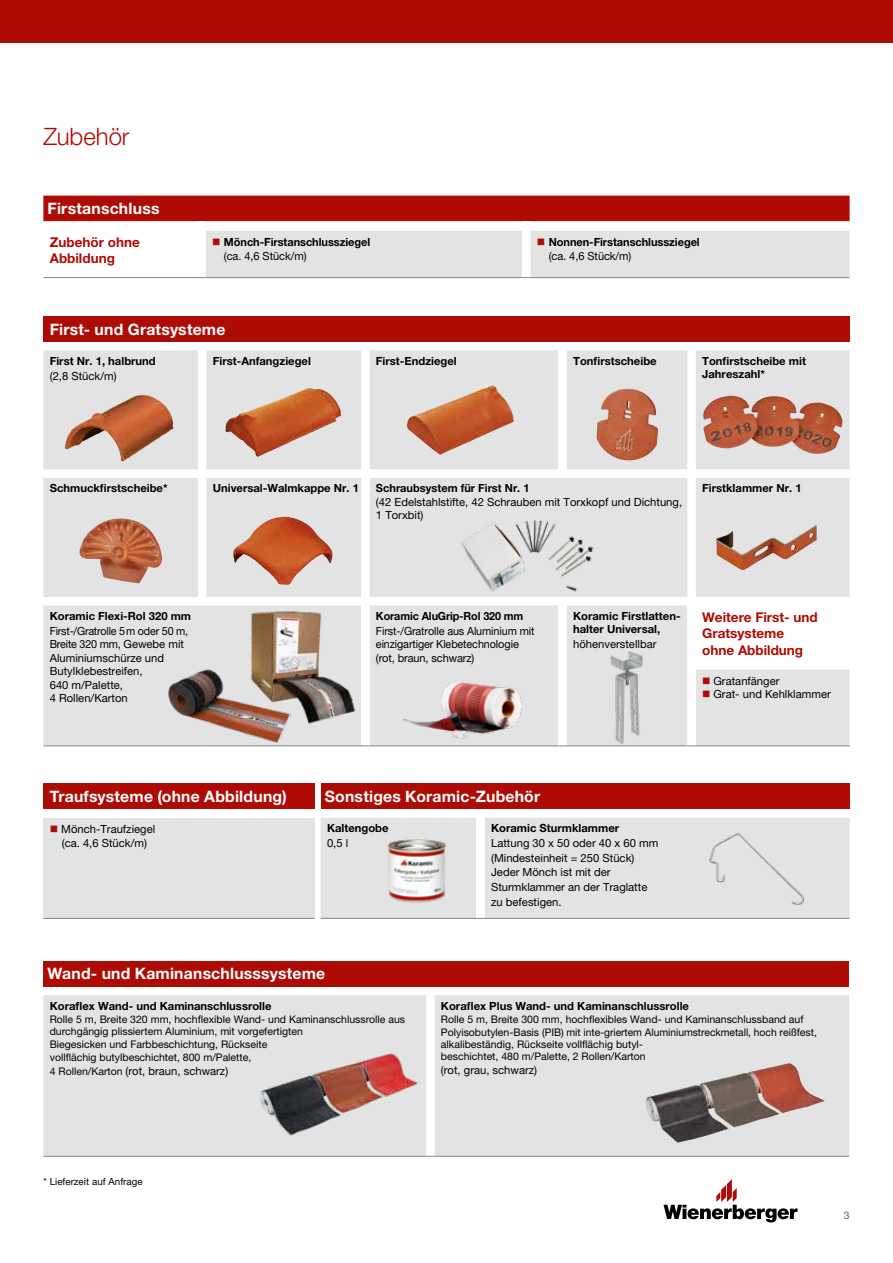
<style>
.page{position:relative;width:893px;height:1263px;background:#fff}
.page>*{position:absolute;margin:0;border:0;box-sizing:border-box;transform-origin:0 0}
.t1{font:300 24px "Helvetica Neue LT Pro";letter-spacing:-.005em;color:#ae0b05}
.t2{font:700 15.75px "Helvetica Neue LT Pro";letter-spacing:.015em;color:#fff}
.t3{font:700 13.5px/16.5px "Helvetica Neue LT Pro";color:#ae0b05}
.t4{font:700 11.25px/13.5px "Helvetica Neue LT Pro";color:#000}
.t5{font:11.25px/14.7px "Helvetica Neue LT Pro";color:#000}
.t6{font:11.25px/13.5px "Helvetica Neue LT Pro";color:#000;scale:.96 1}
.t7{font:700 11.25px "Helvetica Neue LT Pro";color:#000;scale:.96 1}
.t8{font:10.5px/12px "Helvetica Neue LT Pro";color:#000}
.t9{font:10.5px "Helvetica Neue LT Pro";color:#636362}
.t10{font:9.75px "Helvetica Neue LT Pro";color:#000}
.s1{color:#ae0b05}
.s2{font-weight:400}
.s3{font-size:10.5px}
</style>
<div class="page">
<div style="left:0;top:0;width:893px;height:43px;background:#ae0b05"></div>
<svg style="left:663px;top:1179px;width:135px;height:43px"></svg>
<div style="left:321px;top:784px;width:529px;height:25px;background:#ae0b05"></div>
<div style="left:321px;top:818px;width:529px;height:100px;background:#e3e3e3"></div>
<div style="left:476px;top:818px;width:9px;height:100px;background:#fff"></div>
<hr style="left:321px;top:918px;width:155px;height:1px;background:#878786">
<hr style="left:485px;top:918px;width:365px;height:1px;background:#878786">
<img style="left:387px;top:838px;width:59px;height:66px">
<img style="left:705px;top:831px;width:101px;height:76px">
<div style="left:43px;top:316px;width:807px;height:26px;background:#ae0b05"></div>
<svg style="left:43px;top:350px;width:515px;height:395px;background:#e2dbd8"></svg>
<svg style="left:558px;top:350px;width:292px;height:395px;fill:#e3e3e3"></svg>
<svg style="left:361px;top:605px;width:335px;height:140px;background:#e5e5e5"></svg>
<hr style="left:43px;top:745px;width:155px;height:1px;background:#878786">
<hr style="left:206px;top:745px;width:155px;height:1px;background:#878786">
<hr style="left:370px;top:745px;width:188px;height:1px;background:#878786">
<hr style="left:567px;top:745px;width:120px;height:1px;background:#878786">
<hr style="left:696px;top:745px;width:154px;height:1px;background:#878786">
<img style="left:65px;top:395px;width:109px;height:67px">
<img style="left:237px;top:388px;width:71px;height:28px">
<img style="left:415px;top:385px;width:77px;height:30px">
<img style="left:596px;top:389px;width:62px;height:72px">
<img style="left:703px;top:397px;width:139px;height:57px">
<img style="left:78px;top:517px;width:84px;height:66px">
<img style="left:233px;top:517px;width:49px;height:46px">
<img style="left:439px;top:507px;width:188px;height:91px">
<img style="left:748px;top:525px;width:67px;height:26px">
<img style="left:168px;top:669px;width:122px;height:74px">
<img style="left:246px;top:608px;width:110px;height:119px">
<img style="left:401px;top:672px;width:125px;height:70px">
<img style="left:609px;top:651px;width:38px;height:94px">
<div style="left:43px;top:784px;width:272px;height:25px;background:#ae0b05"></div>
<div style="left:43px;top:818px;width:272px;height:100px;background:#e3e3e3"></div>
<hr style="left:43px;top:918px;width:272px;height:1px;background:#878786">
<div style="left:43px;top:961px;width:806px;height:25px;background:#ae0b05"></div>
<div style="left:43px;top:995px;width:806px;height:161px;background:#e3e3e3"></div>
<hr style="left:43px;top:1156px;width:383px;height:1px;background:#878786">
<hr style="left:435px;top:1156px;width:414px;height:1px;background:#878786">
<img style="left:259px;top:1052px;width:159px;height:85px">
<img style="left:645px;top:1064px;width:141px;height:79px">
<svg style="left:43px;top:196px;width:807px;height:82px"></svg>
<h1 class="t1" style="left:43px;top:121px;width:88px">Zubehör</h1>
<h2 class="t2" style="left:48px;top:199px;width:113px">Firstanschluss</h2>
<p class="t3" style="left:50px;top:233px;width:92px">Zubehör ohne<br>Abbildung</p>
<p class="t4" style="left:224px;top:235px;width:148px;text-indent:-12px"><span class="s1">■</span> Mönch-Firstanschlussziegel <span class="s2">(ca. 4,6 Stück/m)</span></p>
<p class="t4" style="left:549px;top:235px;width:153px;text-indent:-12px"><span class="s1">■</span> Nonnen-Firstanschlussziegel <span class="s2">(ca. 4,6 Stück/m)</span></p>
<h2 class="t2" style="left:50px;top:319px;width:177px">First- und Gratsysteme</h2>
<p class="t4" style="left:50px;top:354px;width:108px">First Nr. 1, halbrund</p>
<p class="t5" style="left:50px;top:368px;width:68px">(2,8 Stück/m)</p>
<p class="t4" style="left:213px;top:354px;width:100px">First-Anfangziegel</p>
<p class="t4" style="left:376px;top:354px;width:82px">First-Endziegel</p>
<p class="t4" style="left:573px;top:354px;width:85px">Tonfirstscheibe</p>
<p class="t4" style="left:702px;top:354px;width:105px">Tonfirstscheibe mit<br>Jahreszahl*</p>
<p class="t4" style="left:50px;top:481px;width:119px">Schmuckfirstscheibe*</p>
<p class="t4" style="left:213px;top:481px;width:148px">Universal-Walmkappe Nr. 1</p>
<p class="t4" style="left:376px;top:481px;width:155px">Schraubsystem für First Nr. 1</p>
<p class="t5" style="left:376px;top:495px;width:308px;line-height:13.5px">(42 Edelstahlstifte, 42 Schrauben mit Torxkopf und Dichtung,<br>1 Torxbit)</p>
<p class="t4" style="left:702px;top:481px;width:101px">Firstklammer Nr. 1</p>
<p class="t4" style="left:50px;top:609px;width:143px">Koramic Flexi-Rol 320 mm</p>
<p class="t6" style="left:50px;top:624px;width:146px">First-/Gratrolle 5m oder 50 m,<br>Breite 320 mm, Gewebe mit<br>Aluminiumschürze und<br>Butylklebestreifen,<br>640 m/Palette,<br>4 Rollen/Karton</p>
<h2 class="t2" style="left:50px;top:787px;width:238px">Traufsysteme (ohne Abbildung)</h2>
<p class="t5" style="left:50px;top:822px;width:107px;line-height:13.5px;text-align:center"><span class="s1">■</span> Mönch-Traufziegel (ca. 4,6 Stück/m)</p>
<p class="t7" style="left:376px;top:609px;width:155px">Koramic AluGrip-Rol 320 mm</p>
<p class="t6" style="left:376px;top:624px;width:167px">First-/Gratrolle aus Aluminium mit einzigartiger Klebetechnologie (rot, braun, schwarz)</p>
<p class="t4" style="left:573px;top:609px;width:109px">Koramic Firstlatten&shy;halter Universal,</p>
<p class="t5" style="left:573px;top:637px;width:85px">höhenverstellbar</p>
<p class="t3" style="left:702px;top:608px;width:117px">Weitere First- und<br>Gratsysteme ohne Abbildung</p>
<p class="t5" style="left:702px;top:673px;width:79px"><span class="s1">■</span> Gratanfänger</p>
<p class="t5" style="left:702px;top:687px;width:130px"><span class="s1">■</span> Grat- und Kehlklammer</p>
<h2 class="t2" style="left:325px;top:787px;width:217px">Sonstiges Koramic-Zubehör</h2>
<p class="t4" style="left:327px;top:821px;width:63px">Kaltengobe</p>
<p class="t5" style="left:327px;top:835px;width:23px">0,5 l</p>
<p class="t4" style="left:491px;top:821px;width:130px">Koramic Sturmklammer</p>
<p class="t5" style="left:491px;top:835px;width:169px">Lattung 30 x 50 oder 40 x 60 mm (Mindesteinheit = 250 Stück)<br>Jeder Mönch ist mit der<br>Sturmklammer an der Traglatte zu befestigen.</p>
<h2 class="t2" style="left:48px;top:964px;width:279px">Wand- und Kaminanschlusssysteme</h2>
<p class="t4" style="left:50px;top:998px;width:223px">Koraflex Wand- und Kaminanschlussrolle</p>
<p class="t8" style="left:50px;top:1013px;width:357px">Rolle 5 m, Breite 320 mm, hochflexible Wand- und Kaminanschlussrolle aus durchgängig plissiertem Aluminium, mit vorgefertigten</p>
<p class="t8" style="left:50px;top:1037px;width:219px;line-height:13.2px">Biegesicken und Farbbeschichtung, Rückseite vollflächig butylbeschichtet, 800 m/Palette,</p>
<p class="t5" style="left:50px;top:1063px;width:180px"><span class="s3">4 Rollen/Karton</span> (rot, braun, schwarz)</p>
<p class="t4" style="left:441px;top:998px;width:250px">Koraflex Plus Wand- und Kaminanschlussrolle</p>
<p class="t8" style="left:441px;top:1012px;width:378px;line-height:13.4px">Rolle 5 m, Breite 300 mm, hochflexibles Wand- und Kaminanschlussband auf<br>Polyisobutylen-Basis (PIB) mit inte-griertem Aluminiumstreckmetall, hoch reißfest,</p>
<p class="t8" style="left:441px;top:1038px;width:206px">alkalibeständig, Rückseite vollflächig butyl&shy;beschichtet, 480 m/Palette, 2 Rollen/Karton</p>
<p class="t5" style="left:441px;top:1062px;width:98px">(rot, grau, schwarz)</p>
<p class="t10" style="left:43px;top:1175px;width:101px">* Lieferzeit auf Anfrage</p>
<p class="t9" style="left:844px;top:1209px;width:7px">3</p>
</div>
